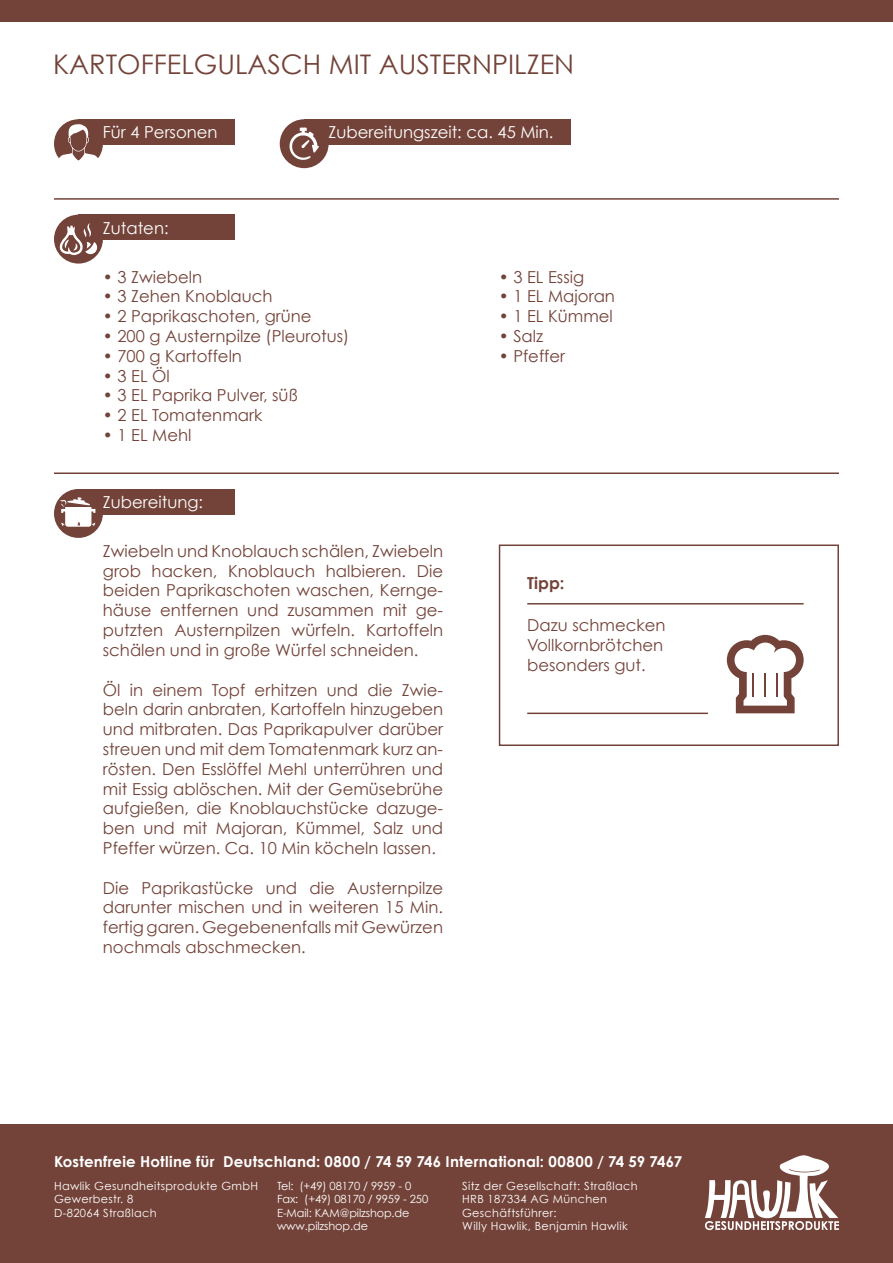
<style>
.page{position:relative;width:893px;height:1263px;background:#fff}
.page>*{position:absolute;margin:0;border:0;box-sizing:border-box;transform-origin:0 0}
.t1{font:27px "Century Gothic";color:#734339}
.t2{font:16.5px/19.8px "Century Gothic";color:#734339;text-align:justify}
.t3{font:16.5px "Century Gothic";color:#fff}
.t4{font:700 16.5px "Century Gothic";color:#734339}
.t5{font:700 15px "Century Gothic";letter-spacing:.015em;color:#fff}
.t6{font:11.25px/13.5px "Century Gothic";letter-spacing:.03em;color:#fff}
.t7{font:11.25px/13.5px "Century Gothic";letter-spacing:-.01em;color:#fff}
</style>
<div class="page">
<div style="left:0;top:1125px;width:893px;height:138px;background:#734339"></div>
<svg style="left:705px;top:1155px;width:134px;height:75px"></svg>
<div style="left:0;top:0;width:893px;height:21px;background:#734339"></div>
<div style="left:78px;top:119px;width:157px;height:26px;background:#734339"></div>
<div style="left:54px;top:119px;width:49px;height:49px;background:#734339;border-radius:50%"></div>
<svg style="left:56px;top:124px;width:45px;height:44px"></svg>
<div style="left:304px;top:119px;width:266px;height:26px;background:#734339"></div>
<div style="left:280px;top:119px;width:49px;height:49px;background:#734339;border-radius:50%"></div>
<svg style="left:289px;top:128px;width:30px;height:32px"></svg>
<div style="left:78px;top:215px;width:157px;height:25px;background:#734339"></div>
<div style="left:54px;top:215px;width:49px;height:49px;background:#734339;border-radius:50%"></div>
<svg style="left:59px;top:223px;width:39px;height:32px"></svg>
<hr style="left:54px;top:198px;width:785px;height:2px;background:#734339">
<hr style="left:54px;top:472px;width:785px;height:2px;background:#734339">
<div style="left:499px;top:544px;width:340px;height:202px;border:2px solid #734339"></div>
<hr style="left:527px;top:603px;width:277px;height:1px;background:#734339">
<hr style="left:527px;top:713px;width:181px;height:1px;background:#734339">
<svg style="left:727px;top:635px;width:77px;height:78px"></svg>
<div style="left:78px;top:489px;width:157px;height:25px;background:#734339"></div>
<div style="left:54px;top:489px;width:49px;height:49px;background:#734339;border-radius:50%"></div>
<svg style="left:60px;top:497px;width:35px;height:30px"></svg>
<h1 class="t1" style="left:53px;top:48px;width:104px">Kartoffelg</h1>
<h1 class="t1" style="left:217px;top:48px;width:35px">ulasc</h1>
<h1 class="t1" style="left:303px;top:48px;width:273px">h mit Austernpilzen</h1>
<p class="t3" style="left:103px;top:122px;width:116px">Für 4 Personen</p>
<p class="t3" style="left:103px;top:218px;width:67px">Zutaten:</p>
<p class="t3" style="left:329px;top:122px;width:226px">Zubereitungszeit: ca. 45 Min.</p>
<p class="t2" style="left:103px;top:266px;width:101px">• 3 Zwiebeln</p>
<p class="t2" style="left:103px;top:286px;width:171px">• 3 Zehen Knoblauch</p>
<p class="t2" style="left:103px;top:306px;width:210px">• 2 Paprikaschoten, grüne</p>
<p class="t2" style="left:103px;top:326px;width:248px">• 200 g Austernpilze (Pleurotus)</p>
<p class="t2" style="left:103px;top:346px;width:141px">• 700 g Kartoffeln</p>
<p class="t2" style="left:103px;top:365px;width:68px">• 3 EL Öl</p>
<p class="t2" style="left:103px;top:385px;width:196px">• 3 EL Paprika Pulver, süß</p>
<p class="t2" style="left:103px;top:405px;width:161px">• 2 EL Tomatenmark</p>
<p class="t2" style="left:103px;top:425px;width:90px">• 1 EL Mehl</p>
<p class="t3" style="left:103px;top:492px;width:102px">Zubereitung:</p>
<p class="t2" style="left:103px;top:541px;width:342px">Zwiebeln und Knoblauch schälen, Zwiebeln grob hacken, Knoblauch halbieren. Die beiden Paprikaschoten waschen, Kernge&shy;häuse entfernen und zusammen mit ge&shy;putzten Austernpilzen würfeln. Kartoffeln schälen und in große Würfel schneiden.</p>
<p class="t2" style="left:103px;top:679px;width:342px">Öl in einem Topf erhitzen und die Zwie&shy;beln darin anbraten, Kartoffeln hinzugeben und mitbraten. Das Paprikapulver darüber streuen und mit dem Tomatenmark kurz an&shy;rösten. Den Esslöffel Mehl unterrühren und mit Essig ablöschen. Mit der Gemüsebrühe aufgießen, die Knoblauchstücke dazuge&shy;ben und mit Majoran, Kümmel, Salz und Pfeffer würzen. Ca. 10 Min köcheln lassen.</p>
<p class="t2" style="left:103px;top:877px;width:342px">Die Paprikastücke und die Austernpilze darunter mischen und in weiteren 15 Min. fertig garen. Gegebenenfalls mit Gewürzen nochmals abschmecken.</p>
<p class="t2" style="left:499px;top:266px;width:87px">• 3 EL Essig</p>
<p class="t2" style="left:499px;top:286px;width:118px">• 1 EL Majoran</p>
<p class="t2" style="left:499px;top:306px;width:116px">• 1 EL Kümmel</p>
<p class="t2" style="left:499px;top:326px;width:46px">• Salz</p>
<p class="t2" style="left:499px;top:346px;width:68px">• Pfeffer</p>
<p class="t4" style="left:527px;top:572px;width:39px">Tipp:</p>
<p class="t2" style="left:527px;top:615px;width:140px;text-align:left">Dazu schmecken<br>Vollkornbrötchen besonders gut.</p>
<p class="t5" style="left:54px;top:1152px;width:630px">Kostenfreie Hotline für Deutschland: 0800 / 74 59 746 International: 00800 / 74 59 7467</p>
<p class="t6" style="left:54px;top:1178px;width:206px">Hawlik Gesundheitsprodukte GmbH<br>Gewerbestr. 8<br>D-82064 Straßlach</p>
<p class="t6" style="left:462px;top:1178px;width:177px">Sitz der Gesellschaft: Straßlach<br>HRB 187334 AG München<br>Geschäftsführer:<br>Willy Hawlik, Benjamin Hawlik</p>
<p class="t7" style="left:277px;top:1178px;width:153px">Tel: (+49) 08170 / 9959 - 0<br>Fax: (+49) 08170 / 9959 - 250<br>E-Mail: KAM@pilzshop.de www.pilzshop.de</p>
</div>
